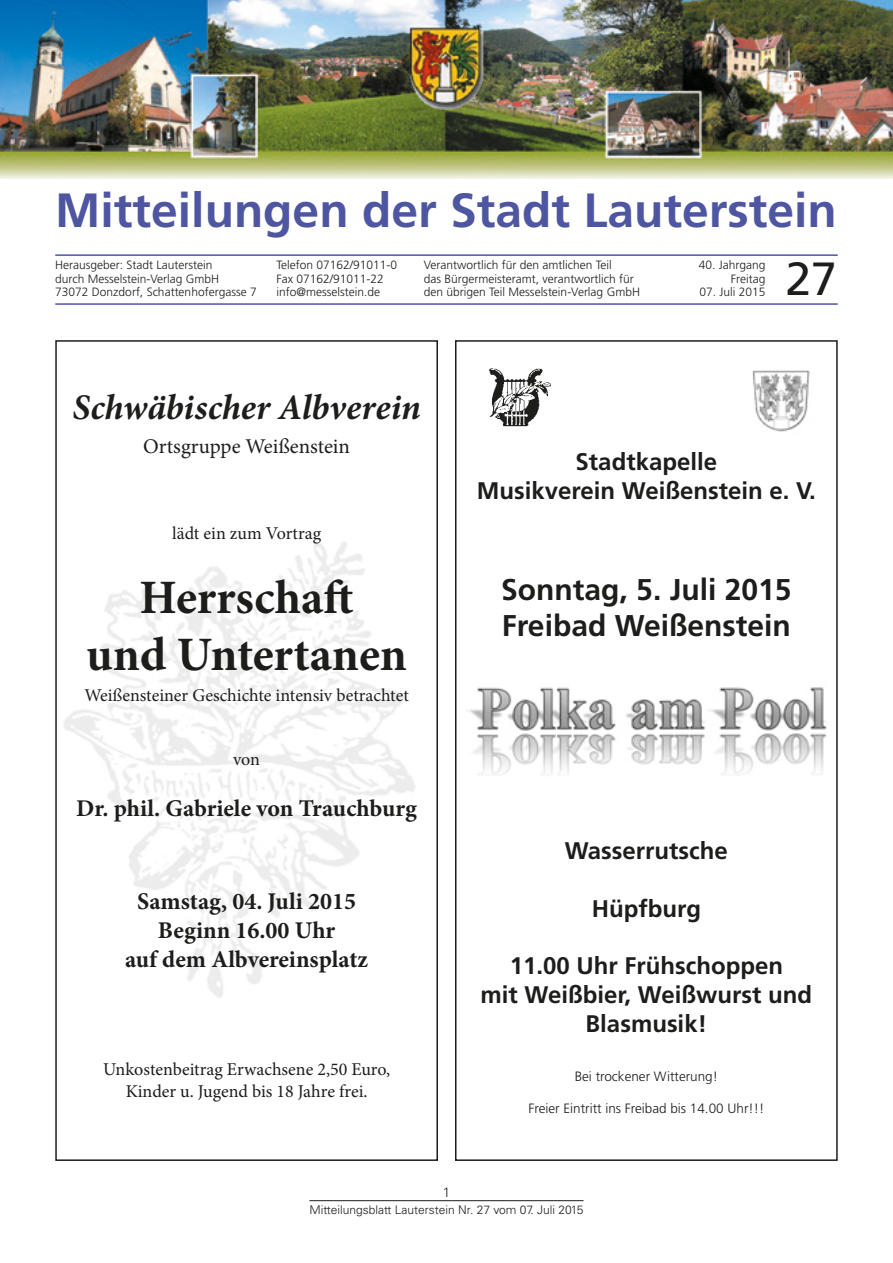
<style>
.page{position:relative;width:893px;height:1263px;background:#fff}
.page>*{position:absolute;margin:0;border:0;box-sizing:border-box;transform-origin:0 0}
.t1{font:700 48px "Frutiger";color:#4e56a2}
.t2{font:700 48px/57.6px "Minion Pro";color:#1d1d1b;text-align:center}
.t3{font:46.5px "Frutiger";color:#1d1d1b}
.t4{font:italic 700 36px "Minion Pro";letter-spacing:-.005em;color:#1d1d1b}
.t5{font:700 30px/36px "Frutiger";color:#1d1d1b}
.t6{font:700 24px/28.8px "Frutiger";color:#1d1d1b;text-align:center}
.t7{font:700 24px/28.8px "Minion Pro";color:#1d1d1b;text-align:center}
.t8{font:21px "Minion Pro";color:#1d1d1b}
.t9{font:18px/21.6px "Minion Pro";color:#1d1d1b;text-align:center}
.t10{font:300 13.5px "Frutiger";color:#1d1d1b}
.t11{font:300 13.5px "Univers";color:#1d1d1b}
.t12{font:300 12px/13.5px "Frutiger";color:#1d1d1b}
.t13{font:300 12px "Univers";color:#1d1d1b}
</style>
<div class="page">
<hr style="left:309px;top:1200px;width:275px;height:1px;background:#1d1d1b">
<hr style="left:55px;top:254px;width:783px;height:2px;background:#4e56a2">
<hr style="left:55px;top:303px;width:783px;height:2px;background:#4e56a2">
<div style="left:55px;top:340px;width:383px;height:821px;border:2px solid #1d1d1b"></div>
<div style="left:455px;top:340px;width:383px;height:821px;border:2px solid #1d1d1b"></div>
<img style="left:469px;top:687px;width:358px;height:88px">
<img style="left:489px;top:368px;width:62px;height:59px">
<img style="left:752px;top:370px;width:58px;height:62px">
<img style="left:0;top:0;width:893px;height:178px">
<h1 class="t1" style="left:55px;top:182px;width:783px">Mitteilungen der Stadt Lauterstein</h1>
<p class="t12" style="left:55px;top:259px;width:203px">Herausgeber: Stadt Lauterstein<br>durch Messelstein-Verlag GmbH<br>73072 Donzdorf, Schattenhofergasse 7</p>
<p class="t12" style="left:276px;top:259px;width:122px">Telefon 07162/91011-0<br>Fax 07162/91011-22 info@messelstein.de</p>
<p class="t12" style="left:424px;top:259px;width:218px">Verantwortlich für den amtlichen Teil<br>das Bürgermeisteramt, verantwortlich für den übrigen Teil Messelstein-Verlag GmbH</p>
<p class="t12" style="left:699px;top:259px;width:68px;text-align:right">40. Jahrgang<br>Freitag</p>
<h2 class="t3" style="left:785px;top:252px;width:53px">27</h2>
<p class="t12" style="left:699px;top:286px;width:68px">07. Juli 2015</p>
<h3 class="t4" style="left:72px;top:382px;width:350px">Schwäbischer Albverein</h3>
<h3 class="t8" style="left:143px;top:432px;width:208px">Ortsgruppe Weißenstein</h3>
<h3 class="t9" style="left:172px;top:522px;width:150px">lädt ein zum Vortrag</h3>
<h1 class="t2" style="left:86px;top:568px;width:322px">Herrschaft<br>und Untertanen</h1>
<h3 class="t9" style="left:84px;top:684px;width:326px">Weißensteiner Geschichte intensiv betrachtet</h3>
<h3 class="t9" style="left:233px;top:749px;width:28px">von</h3>
<h3 class="t7" style="left:76px;top:793px;width:342px">Dr. phil. Gabriele von Trauchburg</h3>
<h3 class="t7" style="left:125px;top:887px;width:245px">Samstag, 04. Juli 2015<br>Beginn 16.00 Uhr<br>auf dem Albvereinsplatz</h3>
<h3 class="t9" style="left:103px;top:1058px;width:288px">Unkostenbeitrag Erwachsene 2,50 Euro,<br>Kinder u. Jugend bis 18 Jahre frei.</h3>
<h3 class="t6" style="left:477px;top:448px;width:340px">Stadtkapelle<br>Musikverein Weißenstein e. V.</h3>
<h3 class="t5" style="left:501px;top:572px;width:292px">Sonntag, 5. Juli 2015<br>Freibad Weißenstein</h3>
<h3 class="t6" style="left:565px;top:836px;width:165px">Wasserrutsche</h3>
<h3 class="t6" style="left:592px;top:894px;width:111px">Hüpfburg</h3>
<h3 class="t6" style="left:480px;top:952px;width:333px">11.00 Uhr Frühschoppen<br>mit Weißbier, Weißwurst und<br>Blasmusik!</h3>
<p class="t10" style="left:575px;top:1068px;width:145px">Bei trockener Witterung!</p>
<p class="t10" style="left:528px;top:1101px;width:237px">Freier Eintritt ins Freibad bis 14.00 Uhr!!!</p>
<p class="t11" style="left:443px;top:1184px;width:9px">1</p>
<p class="t13" style="left:309px;top:1202px;width:276px">Mitteilungsblatt Lauterstein Nr. 27 vom 07. Juli 2015</p>
</div>
